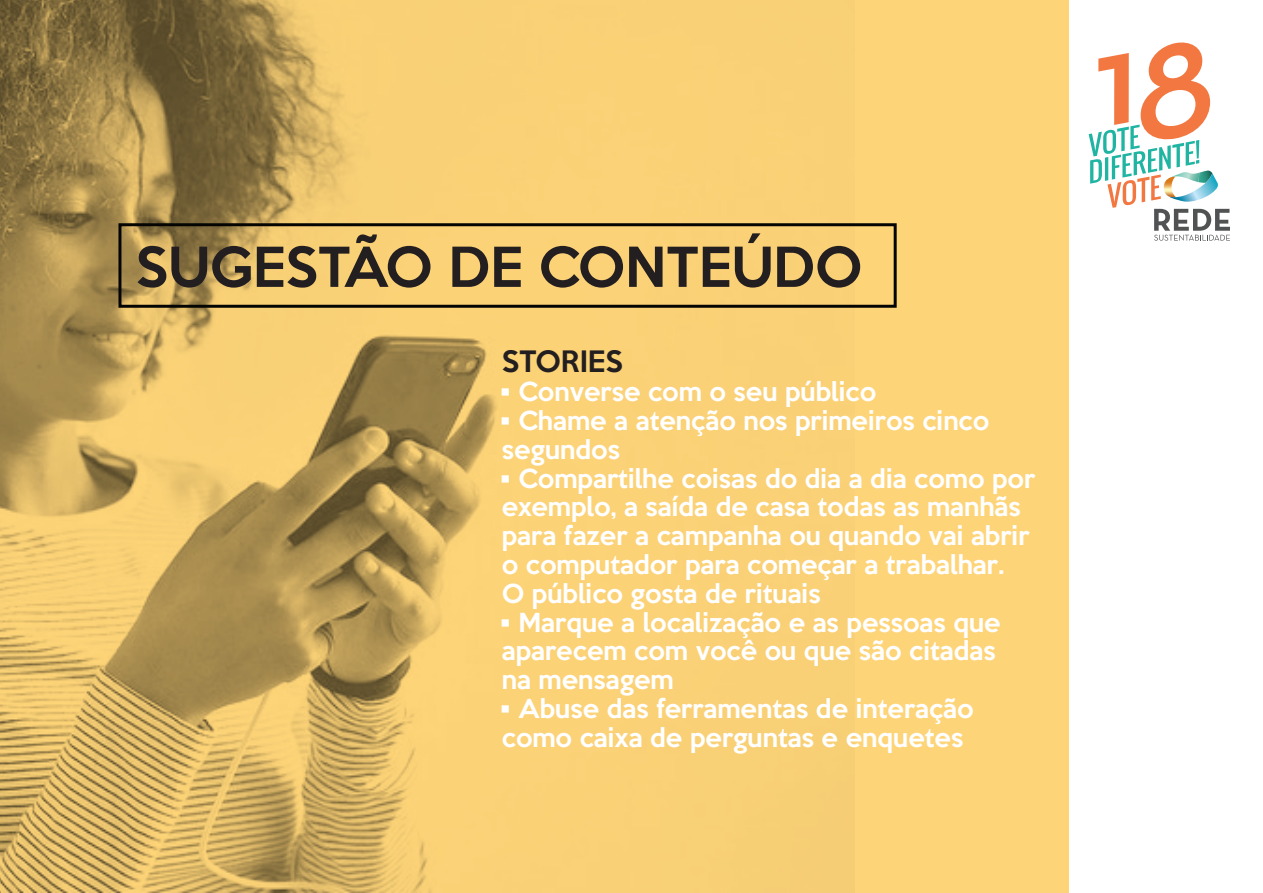
<style>
.page{position:relative;width:1263px;height:893px;background:#fff}
.page>*{position:absolute;margin:0;border:0;box-sizing:border-box;transform-origin:0 0}
.t1{font:500 50.25px "Keep Calm";color:#231f20}
.t2{font:500 27px "Keep Calm";color:#231f20}
.t3{font:500 24px/28.8px "Keep Calm";color:#fff}
</style>
<div class="page">
<div style="left:0;top:0;width:1068px;height:893px;background:#fed478"></div>
<img style="left:0;top:0;width:497px;height:893px">
<div style="left:118px;top:223px;width:779px;height:85px;border:3px solid #040503"></div>
<svg style="left:1089px;top:42px;width:141px;height:199px"></svg>
<h1 class="t1" style="left:135px;top:223px;width:728px">SUGESTÃO DE CONTEÚDO</h1>
<p class="t2" style="left:502px;top:338px;width:123px">STORIES</p>
<p class="t3" style="left:502px;top:375px;width:376px">• Converse com o seu público</p>
<p class="t3" style="left:502px;top:404px;width:489px">• Chame a atenção nos primeiros cinco segundos</p>
<p class="t3" style="left:502px;top:462px;width:535px">• Compartilhe coisas do dia a dia como por exemplo, a saída de casa todas as manhãs para fazer a campanha ou quando vai abrir o computador para começar a trabalhar.<br>O público gosta de rituais</p>
<p class="t3" style="left:502px;top:606px;width:500px">• Marque a localização e as pessoas que aparecem com você ou que são citadas na mensagem</p>
<p class="t3" style="left:502px;top:692px;width:473px">• Abuse das ferramentas de interação como caixa de perguntas e enquetes</p>
</div>
